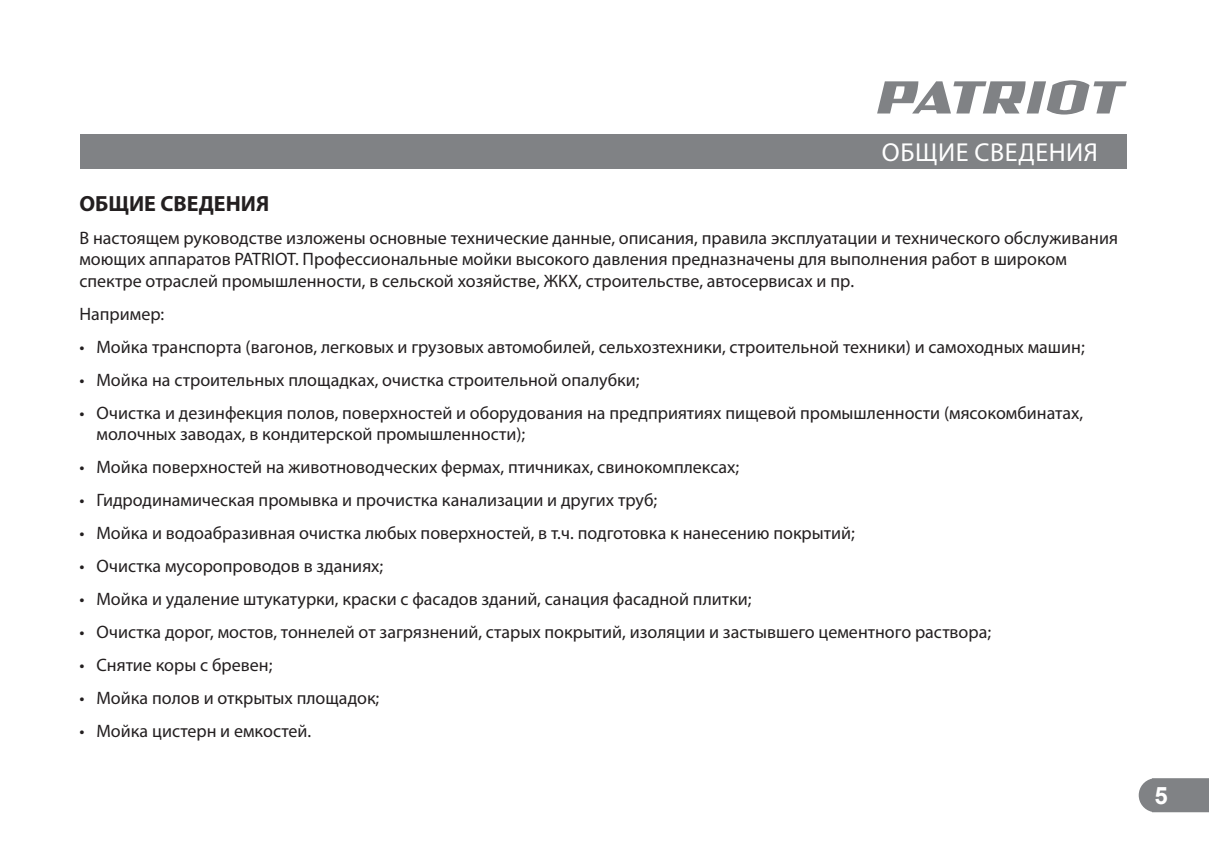
<style>
.page{position:relative;width:1209px;height:857px;background:#fff}
.page>*{position:absolute;margin:0;border:0;box-sizing:border-box;transform-origin:0 0}
.t1{font:26px "Myriad Pro";letter-spacing:.02em;color:#fff}
.t2{font:700 24px "Arial";color:#fff}
.t3{font:700 22px "Myriad Pro";color:#231f20}
.t4{font:18px/21.6px "Myriad Pro";color:#231f20}
</style>
<div class="page">
<div style="left:80px;top:134px;width:1046px;height:34px;background:#808285"></div>
<svg style="left:1138px;top:778px;width:71px;height:34px;background:#888a8d"></svg>
<svg style="left:877px;top:80px;width:249px;height:34px"></svg>
<h1 class="t1" style="left:882px;top:140px;width:217px">ОБЩИЕ СВЕДЕНИЯ</h1>
<p class="t3" style="left:79px;top:192px;width:191px">ОБЩИЕ СВЕДЕНИЯ</p>
<p class="t4" style="left:79px;top:227px;width:1040px">В настоящем руководстве изложены основные технические данные, описания, правила эксплуатации и технического обслуживания моющих аппаратов PATRIOT. Профессиональные мойки высокого давления предназначены для выполнения работ в широком спектре отраслей промышленности, в сельской хозяйстве, ЖКХ, строительстве, автосервисах и пр.</p>
<p class="t4" style="left:79px;top:303px;width:86px">Например:</p>
<p class="t4" style="left:79px;top:336px;width:1006px">• Мойка транспорта (вагонов, легковых и грузовых автомобилей, сельхозтехники, строительной техники) и самоходных машин;</p>
<p class="t4" style="left:79px;top:369px;width:561px">• Мойка на строительных площадках, очистка строительной опалубки;</p>
<p class="t4" style="left:96px;top:402px;width:988px;text-indent:-17px">• Очистка и дезинфекция полов, поверхностей и оборудования на предприятиях пищевой промышленности (мясокомбинатах, молочных заводах, в кондитерской промышленности);</p>
<p class="t4" style="left:79px;top:457px;width:661px">• Мойка поверхностей на животноводческих фермах, птичниках, свинокомплексах;</p>
<p class="t4" style="left:79px;top:490px;width:579px">• Гидродинамическая промывка и прочистка канализации и других труб;</p>
<p class="t4" style="left:79px;top:523px;width:776px">• Мойка и водоабразивная очистка любых поверхностей, в т.ч. подготовка к нанесению покрытий;</p>
<p class="t4" style="left:79px;top:556px;width:305px">• Очистка мусоропроводов в зданиях;</p>
<p class="t4" style="left:79px;top:588px;width:673px">• Мойка и удаление штукатурки, краски с фасадов зданий, санация фасадной плитки;</p>
<p class="t4" style="left:79px;top:621px;width:913px">• Очистка дорог, мостов, тоннелей от загрязнений, старых покрытий, изоляции и застывшего цементного раствора;</p>
<p class="t4" style="left:79px;top:654px;width:194px">• Снятие коры с бревен;</p>
<p class="t4" style="left:79px;top:687px;width:301px">• Мойка полов и открытых площадок;</p>
<p class="t4" style="left:79px;top:720px;width:233px">• Мойка цистерн и емкостей.</p>
<h2 class="t2" style="left:1154px;top:781px;width:15px">5</h2>
</div>
